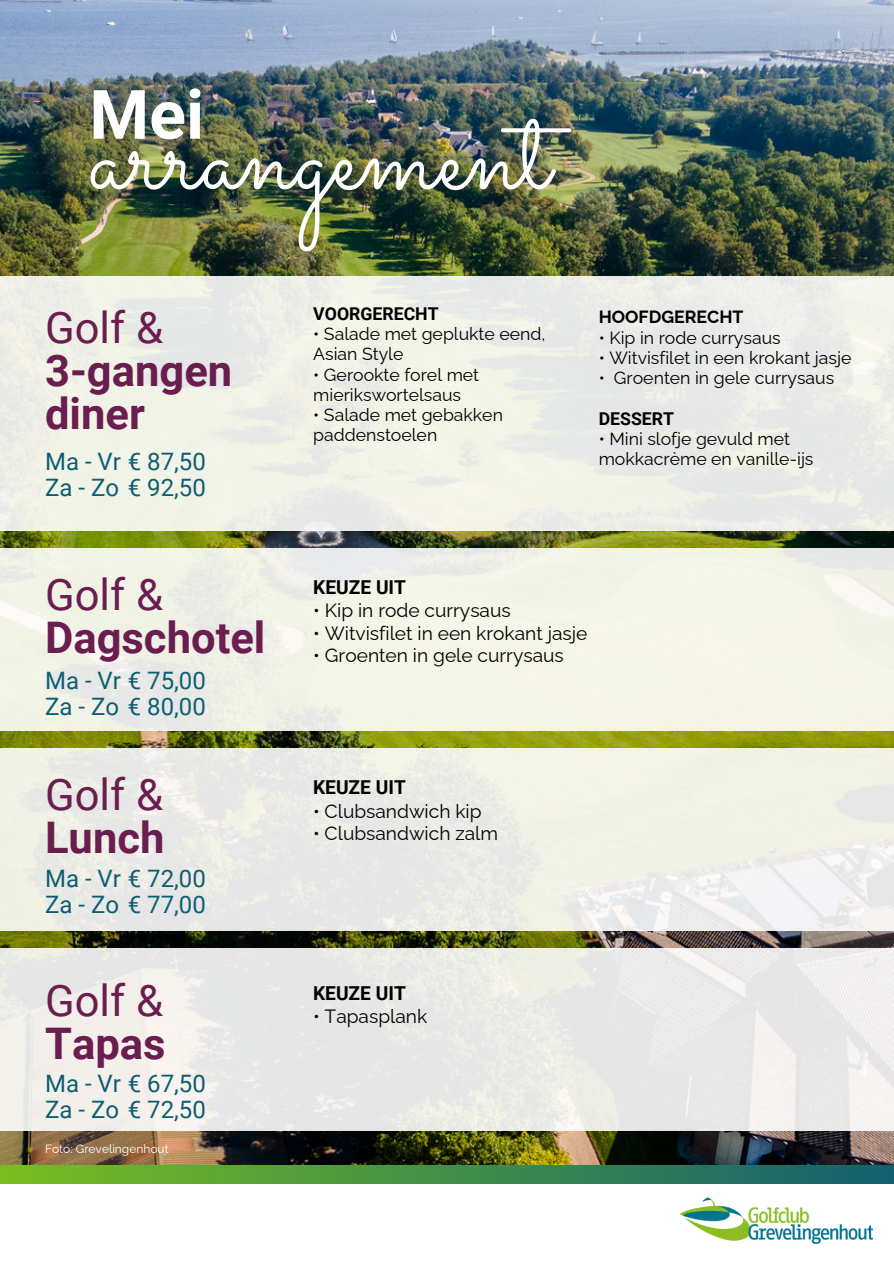
<style>
.page{position:relative;width:894px;height:1264px;background:#fff}
.page>*{position:absolute;margin:0;border:0;box-sizing:border-box;transform-origin:0 0}
.t1{font:118.8px "Sacramento";color:#fff}
.t2{font:700 68.25px "Roboto";color:#fff}
.t3{font:700 43.5px/42.8px "Roboto";color:#6a1e4f}
.t4{font:43.5px/42.8px "Roboto";color:#6a1e4f}
.t5{font:24px/25.8px "Roboto";color:#0e5e73}
.t6{font:19.2px "Raleway";color:#000}
.t7{font:700 19.2px "Roboto";color:#000}
.t8{font:17.7px/20.2px "Raleway";color:#000}
.t9{font:700 17.7px "Roboto";color:#000}
.t10{font:700 17.7px "Raleway";color:#000}
.t11{font:12px "Raleway";color:#fff}
.s1{font-weight:400}
.s2{font-weight:700}
</style>
<div class="page">
<img style="left:0;top:0;width:893px;height:1165px">
<div style="left:0;top:276px;width:893px;height:254px;background:#efefe7"></div>
<div style="left:0;top:548px;width:893px;height:182px;background:linear-gradient(to right,#eff0e7,#f5f6e7)"></div>
<div style="left:0;top:748px;width:893px;height:182px;background:linear-gradient(to right,#e8e9e5,#f1f2e9)"></div>
<div style="left:0;top:948px;width:893px;height:182px;background:linear-gradient(to right,#edebe7,#eaeae9)"></div>
<div style="left:0;top:1165px;width:893px;height:18px;background:linear-gradient(to right,#76bf1e,#106071)"></div>
<img style="left:680px;top:1197px;width:192px;height:46px">
<h1 class="t2" style="left:89px;top:75px;width:116px">Mei</h1>
<h1 class="t1" style="left:89px;top:78px;width:461px">arrangement</h1>
<p class="t3" style="left:45px;top:307px;width:189px"><span class="s1">Golf &amp;<br></span>3-gangen diner</p>
<h3 class="t5" style="left:45px;top:449px;width:162px">Ma - Vr € 87,50<br>Za - Zo € 92,50</h3>
<h3 class="t9" style="left:313px;top:303px;width:127px">VOORGERECHT</h3>
<h3 class="t8" style="left:313px;top:323px;width:234px">• Salade met geplukte eend,<br>Asian Style</h3>
<h3 class="t8" style="left:313px;top:364px;width:167px">• Gerookte forel met mierikswortelsaus</h3>
<h3 class="t8" style="left:313px;top:404px;width:191px">• Salade met gebakken paddenstoelen</h3>
<h3 class="t10" style="left:598px;top:307px;width:146px">HOOFDGERECHT</h3>
<h3 class="t8" style="left:598px;top:327px;width:183px">• Kip in rode currysaus</h3>
<h3 class="t8" style="left:598px;top:347px;width:254px">• Witvisfilet in een krokant jasje</h3>
<h3 class="t8" style="left:598px;top:368px;width:237px">• Groenten in gele currysaus</h3>
<h4 class="t9" style="left:598px;top:408px;width:77px">DESSERT</h4>
<h4 class="t8" style="left:598px;top:428px;width:216px">• Mini slofje gevuld met mokkacrème en vanille-ijs</h4>
<h2 class="t3" style="left:45px;top:574px;width:222px"><span class="s1">Golf &amp;<br></span>Dagschotel</h2>
<h3 class="t5" style="left:45px;top:668px;width:162px">Ma - Vr € 75,00<br>Za - Zo € 80,00</h3>
<p class="t7" style="left:313px;top:576px;width:94px">KEUZE UIT</p>
<p class="t6" style="left:313px;top:599px;width:199px">• Kip in rode currysaus</p>
<p class="t6" style="left:313px;top:622px;width:275px">• Witvisfilet in een krokant jasje</p>
<p class="t6" style="left:313px;top:644px;width:252px">• Groenten in gele currysaus</p>
<h4 class="t4" style="left:45px;top:774px;width:121px">Golf &amp;<br><span class="s2">Lunch</span></h4>
<p class="t7" style="left:313px;top:776px;width:94px">KEUZE UIT</p>
<p class="t6" style="left:313px;top:799px;width:170px">• Clubsandwich kip</p>
<p class="t6" style="left:313px;top:822px;width:186px">• Clubsandwich zalm</p>
<h2 class="t5" style="left:45px;top:865px;width:162px">Ma - Vr € 72,00<br>Za - Zo € 77,00</h2>
<h4 class="t4" style="left:45px;top:979px;width:122px">Golf &amp;<br><span class="s2">Tapas</span></h4>
<p class="t7" style="left:313px;top:981px;width:94px">KEUZE UIT</p>
<p class="t6" style="left:313px;top:1005px;width:116px">• Tapasplank</p>
<h3 class="t5" style="left:45px;top:1071px;width:162px">Ma - Vr € 67,50<br>Za - Zo € 72,50</h3>
<h3 class="t11" style="left:45px;top:1141px;width:125px">Foto: Grevelingenhout</h3>
</div>
